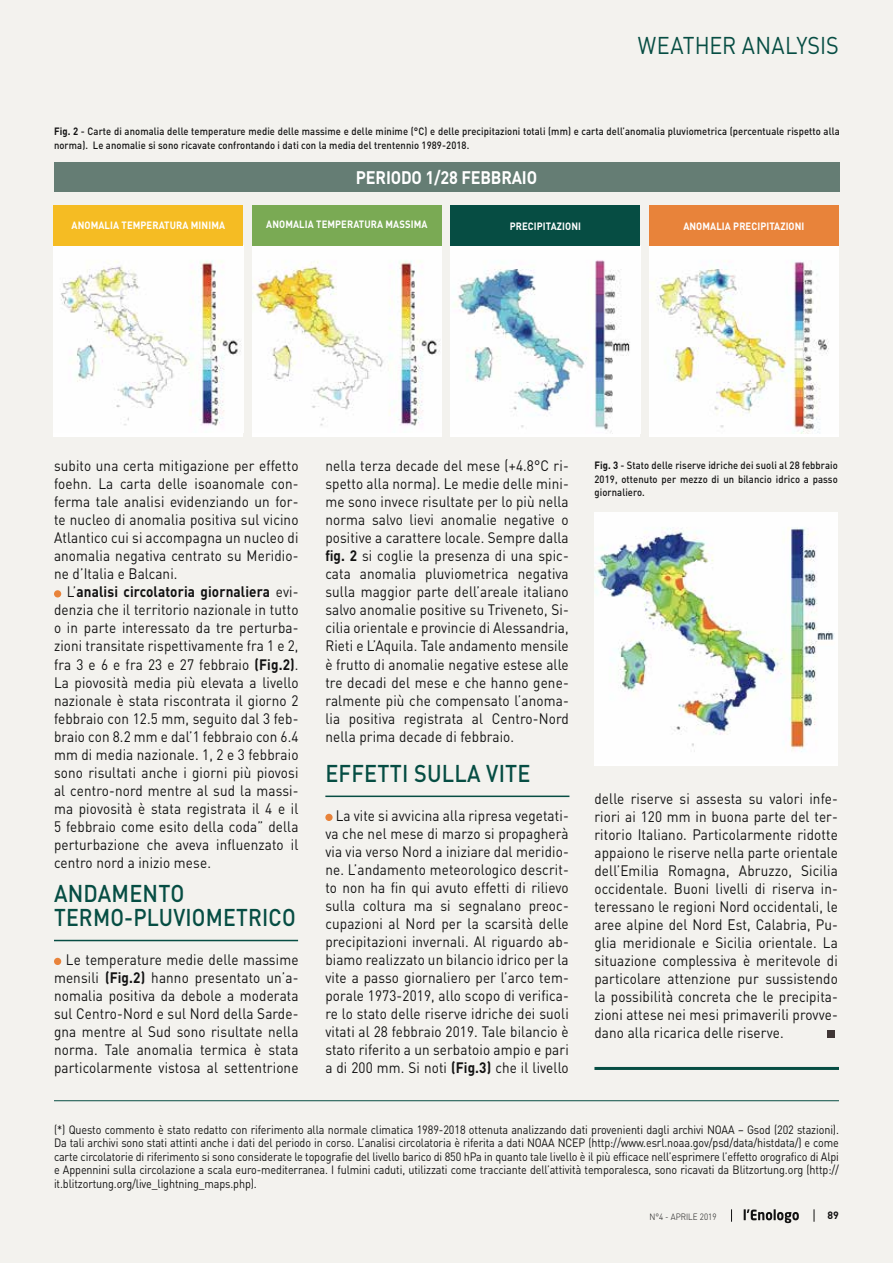
<style>
.page{position:relative;width:893px;height:1263px;background:#f3f2ee}
.page>*{position:absolute;margin:0;border:0;box-sizing:border-box;transform-origin:0 0}
.t1{font:500 24px/24px "DIN";letter-spacing:.01em;color:#064d43;scale:.9 1}
.t2{font:24px "DIN";letter-spacing:.005em;color:#064d43;scale:.9 1}
.t3{font:700 18px "DIN";letter-spacing:-.01em;color:#fff;scale:.9 1}
.t4{font:15px/18px "DIN";letter-spacing:.01em;color:#121212;text-align:justify;scale:.9 1}
.t5{font:12px/13.5px "DIN";letter-spacing:-.01em;color:#121212;text-align:justify;scale:.9 1}
.t6{font:500 10.5px/13.5px "DIN";letter-spacing:.01em;color:#121212;scale:.9 1}
.t7{font:700 10.5px "DIN";letter-spacing:.01em;color:#fff;scale:.9 1}
.t8{font:700 10.5px "DIN";color:#121212}
.t9{font:300 9px "DIN";color:#121212;scale:.9 1}
.s1{font-weight:700}
</style>
<div class="page">
<hr style="left:0;top:0;width:1px;height:1263px;background:#305d53">
<svg style="left:744px;top:1209px;width:55px;height:14px"></svg>
<svg style="left:814px;top:1209px;width:1px;height:13px"></svg>
<svg style="left:731px;top:1209px;width:1px;height:13px"></svg>
<img style="left:594px;top:513px;width:244px;height:251px">
<div style="left:54px;top:162px;width:785px;height:29px;background:#657d74"></div>
<div style="left:54px;top:245px;width:189px;height:191px;background:#fff"></div>
<img style="left:54px;top:245px;width:189px;height:181px">
<img style="left:451px;top:245px;width:189px;height:188px">
<div style="left:252px;top:245px;width:190px;height:191px;background:#fff"></div>
<img style="left:252px;top:245px;width:190px;height:181px">
<img style="left:649px;top:245px;width:190px;height:188px">
<div style="left:54px;top:205px;width:189px;height:40px;background:#f5bc23"></div>
<div style="left:451px;top:205px;width:189px;height:40px;background:#064d43"></div>
<div style="left:252px;top:205px;width:190px;height:40px;background:#7aaa54"></div>
<div style="left:649px;top:205px;width:190px;height:40px;background:#e8833a"></div>
<div style="left:54px;top:590px;width:7px;height:7px;background:#e8833a;border-radius:50%"></div>
<hr style="left:54px;top:940px;width:244px;height:1px;background:#064d43">
<div style="left:54px;top:958px;width:7px;height:7px;background:#e8833a;border-radius:50%"></div>
<hr style="left:325px;top:795px;width:244px;height:2px;background:#064d43">
<div style="left:325px;top:814px;width:8px;height:7px;background:#e8833a;border-radius:50%"></div>
<div style="left:827px;top:1030px;width:8px;height:8px;background:#3f3635"></div>
<hr style="left:594px;top:1067px;width:245px;height:3px;background:#064d43">
<hr style="left:54px;top:1100px;width:785px;height:1px;background:#064d43">
<h1 class="t2" style="left:638px;top:30px;width:225px">WEATHER ANALYSIS</h1>
<p class="t6" style="left:54px;top:124px;width:875px"><span class="s1">Fig. 2</span> - Carte di anomalia delle temperature medie delle massime e delle minime (°C) e delle precipitazioni totali (mm) e carta dell’anomalia pluviometrica (percentuale rispetto alla norma). Le anomalie si sono ricavate confrontando i dati con la media del trentennio 1989-2018.</p>
<p class="t3" style="left:356px;top:166px;width:203px">PERIODO 1/28 FEBBRAIO</p>
<p class="t7" style="left:72px;top:218px;width:172px">ANOMALIA TEMPERATURA MINIMA</p>
<p class="t7" style="left:266px;top:218px;width:181px">ANOMALIA TEMPERATURA MASSIMA</p>
<p class="t7" style="left:510px;top:219px;width:81px">PRECIPITAZIONI</p>
<p class="t7" style="left:683px;top:219px;width:136px">ANOMALIA PRECIPITAZIONI</p>
<p class="t4" style="left:54px;top:457px;width:273px">subito una certa mitigazione per effetto foehn. La carta delle isoanomale con&shy;ferma tale analisi evidenziando un for&shy;te nucleo di anomalia positiva sul vicino Atlantico cui si accompagna un nucleo di anomalia negativa centrato su Meridio&shy;ne d’Italia e Balcani.</p>
<p class="t4" style="left:54px;top:583px;width:273px;text-indent:13px">L’<span class="s1">analisi circolatoria giornaliera</span> evi&shy;denzia che il territorio nazionale in tutto o in parte interessato da tre perturba&shy;zioni transitate rispettivamente fra 1 e 2, fra 3 e 6 e fra 23 e 27 febbraio <span class="s1">(Fig.2)</span>.<br>La piovosità media più elevata a livello nazionale è stata riscontrata il giorno 2 febbraio con 12.5 mm, seguito dal 3 feb&shy;braio con 8.2 mm e dal’1 febbraio con 6.4 mm di media nazionale. 1, 2 e 3 febbraio sono risultati anche i giorni più piovosi al centro-nord mentre al sud la massi&shy;ma piovosità è stata registrata il 4 e il 5 febbraio come esito della coda” della perturbazione che aveva influenzato il centro nord a inizio mese.</p>
<h1 class="t1" style="left:54px;top:880px;width:270px">ANDAMENTO<br>TERMO-PLUVIOMETRICO</h1>
<p class="t4" style="left:54px;top:950px;width:273px;text-indent:12px">Le temperature medie delle massime mensili <span class="s1">(Fig.2)</span> hanno presentato un’a&shy;nomalia positiva da debole a moderata sul Centro-Nord e sul Nord della Sarde&shy;gna mentre al Sud sono risultate nella norma. Tale anomalia termica è stata particolarmente vistosa al settentrione</p>
<p class="t4" style="left:325px;top:457px;width:272px">nella terza decade del mese (+4.8°C ri&shy;spetto alla norma). Le medie delle mini&shy;me sono invece risultate per lo più nella norma salvo lievi anomalie negative o positive a carattere locale. Sempre dalla <span class="s1">fig. 2</span> si coglie la presenza di una spic&shy;cata anomalia pluviometrica negativa sulla maggior parte dell’areale italiano salvo anomalie positive su Triveneto, Si&shy;cilia orientale e provincie di Alessandria, Rieti e L’Aquila. Tale andamento mensile è frutto di anomalie negative estese alle tre decadi del mese e che hanno gene&shy;ralmente più che compensato l’anoma&shy;lia positiva registrata al Centro-Nord nella prima decade di febbraio.</p>
<h1 class="t1" style="left:325px;top:760px;width:229px">EFFETTI SULLA VITE</h1>
<p class="t4" style="left:325px;top:806px;width:272px;text-indent:10px">La vite si avvicina alla ripresa vegetati&shy;va che nel mese di marzo si propagherà via via verso Nord a iniziare dal meridio&shy;ne. L’andamento meteorologico descrit&shy;to non ha fin qui avuto effetti di rilievo sulla coltura ma si segnalano preoc&shy;cupazioni al Nord per la scarsità delle precipitazioni invernali. Al riguardo ab&shy;biamo realizzato un bilancio idrico per la vite a passo giornaliero per l’arco tem&shy;porale 1973-2019, allo scopo di verifica&shy;re lo stato delle riserve idriche dei suoli vitati al 28 febbraio 2019. Tale bilancio è stato riferito a un serbatoio ampio e pari a di 200 mm. Si noti <span class="s1">(Fig.3)</span> che il livello</p>
<p class="t6" style="left:594px;top:458px;width:272px;text-align:justify"><span class="s1">Fig. 3</span> - Stato delle riserve idriche dei suoli al 28 febbraio 2019, ottenuto per mezzo di un bilancio idrico a passo giornaliero.</p>
<p class="t4" style="left:594px;top:789px;width:272px">delle riserve si assesta su valori infe&shy;riori ai 120 mm in buona parte del ter&shy;ritorio Italiano. Particolarmente ridotte appaiono le riserve nella parte orientale dell’Emilia Romagna, Abruzzo, Sicilia occidentale. Buoni livelli di riserva in&shy;teressano le regioni Nord occidentali, le aree alpine del Nord Est, Calabria, Pu&shy;glia meridionale e Sicilia orientale. La situazione complessiva è meritevole di particolare attenzione pur sussistendo la possibilità concreta che le precipita&shy;zioni attese nei mesi primaverili provve&shy;dano alla ricarica delle riserve.</p>
<p class="t5" style="left:54px;top:1122px;width:874px">(*) Questo commento è stato redatto con riferimento alla normale climatica 1989-2018 ottenuta analizzando dati provenienti dagli archivi NOAA – Gsod (202 stazioni).<br>Da tali archivi sono stati attinti anche i dati del periodo in corso. L’analisi circolatoria è riferita a dati NOAA NCEP (http://www.esrl.noaa.gov/psd/data/histdata/) e come carte circolatorie di riferimento si sono considerate le topografie del livello barico di 850 hPa in quanto tale livello è il più efficace nell’esprimere l’effetto orografico di Alpi e Appennini sulla circolazione a scala euro-mediterranea. I fulmini caduti, utilizzati come tracciante dell’attività temporalesca, sono ricavati da Blitzortung.org (http:// it.blitzortung.org/live_lightning_maps.php).</p>
<p class="t9" style="left:649px;top:1211px;width:76px">N°4 - APRILE 2019</p>
<p class="t8" style="left:828px;top:1208px;width:13px">89</p>
</div>
